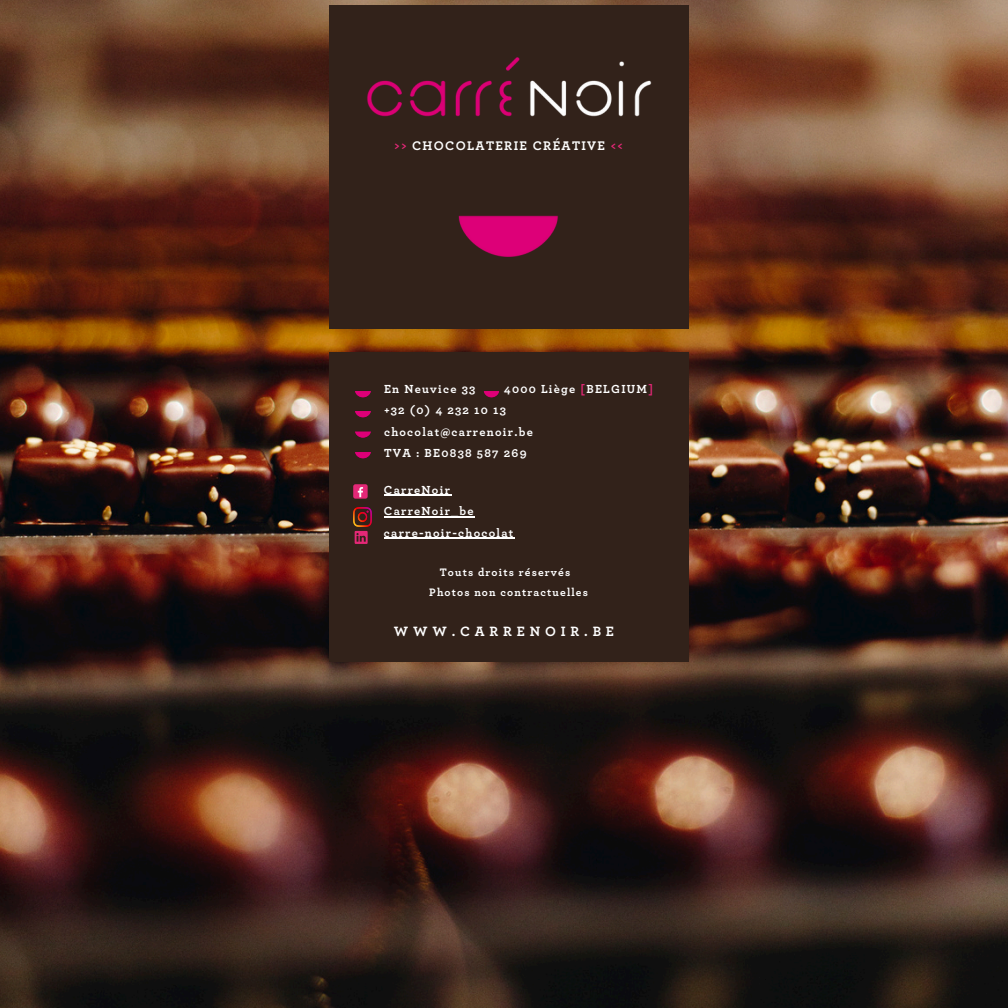
<style>
.page{position:relative;width:1008px;height:1008px;background:#fff}
.page>*{position:absolute;margin:0;border:0;box-sizing:border-box;transform-origin:0 0}
.t1{font:700 14.17px "Archer Pro";letter-spacing:.34em;color:#fff}
.t2{font:700 13.12px "Archer Pro";letter-spacing:.1em;color:#fff}
.t3{font:700 12.25px "Archer Pro";letter-spacing:.1em;color:#fff}
.t4{font:700 11.38px "Archer Pro";letter-spacing:.1em;color:#fff}
.s1{color:#e42877}
</style>
<div class="page">
<img style="left:0;top:0;width:1008px;height:1008px">
<div style="left:329px;top:5px;width:360px;height:323px;background:#32221a"></div>
<img style="left:353px;top:0;width:311px;height:117px">
<img style="left:403px;top:105px;width:211px;height:152px">
<div style="left:329px;top:352px;width:359px;height:310px;background:#32221a"></div>
<img style="left:355px;top:391px;width:16px;height:7px">
<img style="left:355px;top:411px;width:16px;height:7px">
<img style="left:355px;top:431px;width:16px;height:7px">
<img style="left:355px;top:452px;width:16px;height:7px">
<img style="left:483px;top:391px;width:16px;height:7px">
<img style="left:353px;top:508px;width:19px;height:18px">
<div style="left:353px;top:484px;width:15px;height:15px;background:#e42877;border-radius:2px"></div>
<svg style="left:358px;top:487px;width:5px;height:10px"></svg>
<svg style="left:355px;top:531px;width:13px;height:13px"></svg>
<hr style="left:384px;top:495px;width:67px;height:1px;background:#fff">
<hr style="left:384px;top:516px;width:91px;height:1px;background:#fff">
<hr style="left:384px;top:538px;width:131px;height:1px;background:#fff">
<p class="t2" style="left:394px;top:140px;width:230px"><span class="s1">&gt;&gt;</span> CHOCOLATERIE CRÉATIVE <span class="s1">&lt;&lt;</span></p>
<p class="t3" style="left:384px;top:383px;width:93px">En Neuvice 33</p>
<p class="t3" style="left:504px;top:383px;width:151px">4000 Liège <span class="s1">[</span>BELGIUM<span class="s1">]</span></p>
<p class="t3" style="left:384px;top:404px;width:123px">+32 (0) 4 232 10 13</p>
<p class="t3" style="left:384px;top:426px;width:150px">chocolat@carrenoir.be</p>
<h1 class="t3" style="left:384px;top:447px;width:144px">TVA : BE0838 587 269</h1>
<p class="t3" style="left:384px;top:484px;width:68px">CarreNoir</p>
<p class="t3" style="left:384px;top:505px;width:91px">CarreNoir_be</p>
<p class="t3" style="left:384px;top:527px;width:131px">carre-noir-chocolat</p>
<p class="t4" style="left:440px;top:567px;width:132px">Touts droits réservés</p>
<p class="t4" style="left:429px;top:587px;width:160px">Photos non contractuelles</p>
<p class="t1" style="left:394px;top:624px;width:222px">WWW.CARRENOIR.BE</p>
</div>
